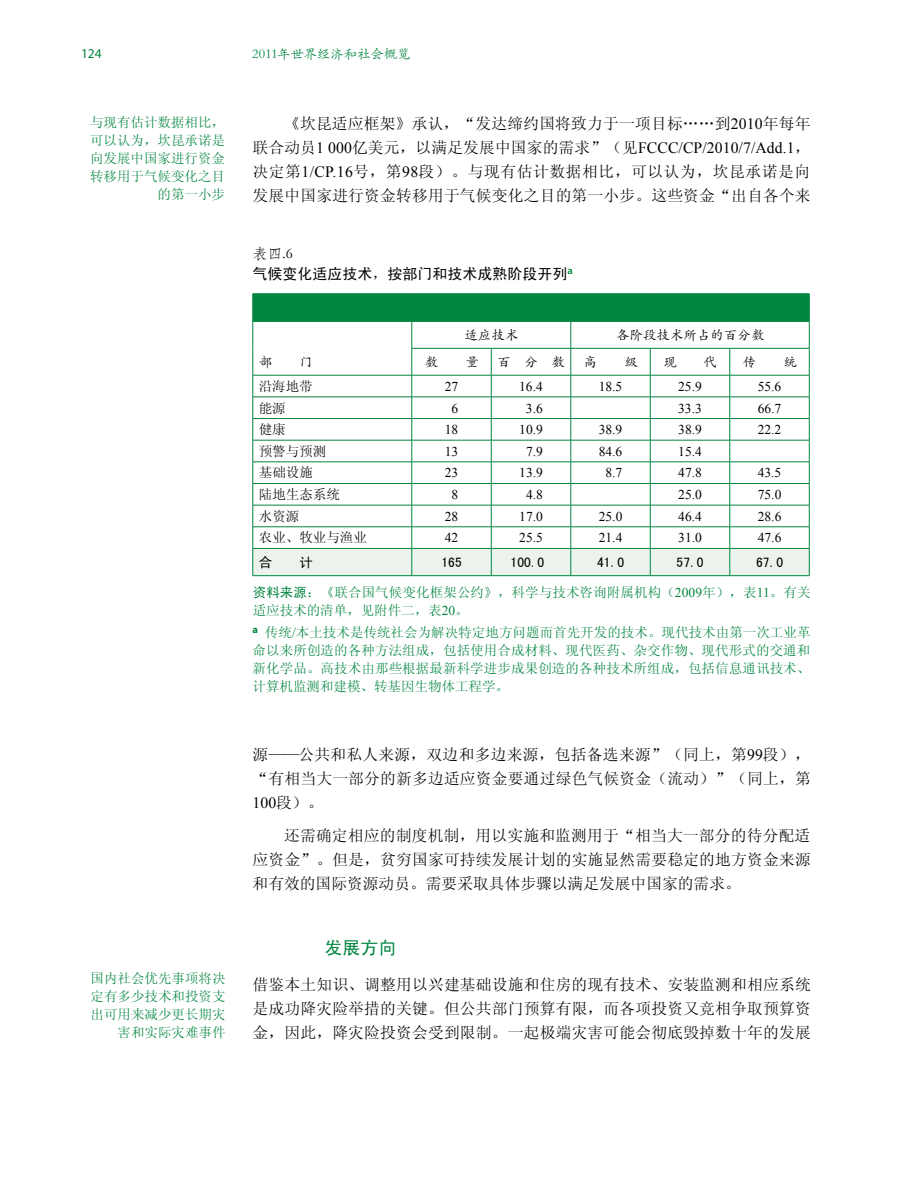
<style>
.page{position:relative;width:918px;height:1188px;background:#fff}
.page>*{position:absolute;margin:0;border:0;box-sizing:border-box;transform-origin:0 0}
.t1{font:18px "Sim Hei";color:#00853f}
.t2{font:15.75px/24px "Sim Sun";letter-spacing:.015em;color:#000}
.t3{font:15.75px "Times New Roman";letter-spacing:.005em;color:#000}
.t4{font:15px "Sim Hei";color:#000}
.t5{font:15px "ST Fangsong";color:#000}
.t6{font:13.5px/18px "Sim Sun";color:#00853f;text-align:right}
.t7{font:13.5px "Times New Roman";color:#000}
.t8{font:13.5px "Sim Sun";color:#000}
.t9{font:13.5px "ST Kaiti";color:#000}
.t10{font:13.5px "Sim Hei";color:#000}
.t11{font:13.5px "ST Kaiti";letter-spacing:-.005em;color:#00853f}
.t12{font:13.5px "Myriad Pro";color:#00853f}
.s1{font-family:"Times New Roman"}
.s2{font-family:"Sim Sun"}
.s3{font-family:"Sim Hei"}
</style>
<div class="page">
<hr style="left:253px;top:293px;width:159px;height:1px;background:#00853f">
<hr style="left:412px;top:293px;width:79px;height:1px;background:#00853f">
<hr style="left:491px;top:293px;width:80px;height:1px;background:#00853f">
<hr style="left:571px;top:293px;width:79px;height:1px;background:#00853f">
<hr style="left:650px;top:293px;width:80px;height:1px;background:#00853f">
<hr style="left:730px;top:293px;width:79px;height:1px;background:#00853f">
<svg style="left:253px;top:294px;width:557px;height:282px"></svg>
<hr style="left:253px;top:575px;width:159px;height:1px;background:#00853f">
<hr style="left:412px;top:575px;width:79px;height:1px;background:#00853f">
<hr style="left:491px;top:575px;width:80px;height:1px;background:#00853f">
<hr style="left:571px;top:575px;width:79px;height:1px;background:#00853f">
<hr style="left:650px;top:575px;width:80px;height:1px;background:#00853f">
<hr style="left:730px;top:575px;width:79px;height:1px;background:#00853f">
<p class="t12" style="left:81px;top:45px;width:22px">124</p>
<p class="t11" style="left:252px;top:45px;width:160px">2011年世界经济和社会概览</p>
<p class="t6" style="left:90px;top:113px;width:136px">与现有估计数据相比，可以认为，坎昆承诺是向发展中国家进行资金转移用于气候变化之目的第一小步</p>
<p class="t6" style="left:91px;top:969px;width:136px">国内社会优先事项将决定有多少技术和投资支出可用来减少更长期灾害和实际灾难事件</p>
<p class="t2" style="left:284px;top:111px;width:528px">《坎昆适应框架》承认，“发达缔约国将致力于一项目标……到<span class="s1">2010</span>年每年</p>
<p class="t3" style="left:253px;top:137px;width:559px"><span class="s2">联合动员</span>1 000<span class="s2">亿美元，以满足发展中国家的需求”（见</span>FCCC/CP/2010/7/Add.1<span class="s2">，</span></p>
<p class="t2" style="left:253px;top:159px;width:560px">决定第<span class="s1">1/CP.16</span>号，第<span class="s1">98</span>段）。与现有估计数据相比，可以认为，坎昆承诺是向发展中国家进行资金转移用于气候变化之目的第一小步。这些资金“出自各个来</p>
<p class="t5" style="left:253px;top:243px;width:42px">表四.6</p>
<p class="t4" style="left:253px;top:266px;width:322px">气候变化适应技术，按部门和技术成熟阶段开列<sup>a</sup></p>
<p class="t9" style="left:259px;top:353px;width:15px">部</p>
<p class="t9" style="left:299px;top:353px;width:15px">门</p>
<p class="t9" style="left:464px;top:326px;width:55px">适应技术</p>
<p class="t9" style="left:616px;top:326px;width:150px">各阶段技术所占的百分数</p>
<p class="t9" style="left:425px;top:353px;width:15px">数</p>
<p class="t9" style="left:465px;top:353px;width:15px">量</p>
<p class="t9" style="left:497px;top:353px;width:69px">百 分 数</p>
<p class="t9" style="left:584px;top:353px;width:15px">高</p>
<p class="t9" style="left:624px;top:353px;width:15px">级</p>
<p class="t9" style="left:663px;top:353px;width:15px">现</p>
<p class="t9" style="left:704px;top:353px;width:15px">代</p>
<p class="t9" style="left:743px;top:353px;width:15px">传</p>
<p class="t9" style="left:783px;top:353px;width:15px">统</p>
<p class="t8" style="left:259px;top:379px;width:55px">沿海地带</p>
<p class="t7" style="left:445px;top:377px;width:15px">27</p>
<p class="t7" style="left:519px;top:377px;width:25px">16.4</p>
<p class="t7" style="left:599px;top:377px;width:25px">18.5</p>
<p class="t7" style="left:678px;top:377px;width:25px">25.9</p>
<p class="t7" style="left:758px;top:377px;width:25px">55.6</p>
<p class="t8" style="left:259px;top:401px;width:28px">能源</p>
<p class="t7" style="left:452px;top:399px;width:8px">6</p>
<p class="t7" style="left:526px;top:399px;width:18px">3.6</p>
<p class="t7" style="left:678px;top:399px;width:25px">33.3</p>
<p class="t7" style="left:758px;top:399px;width:25px">66.7</p>
<p class="t8" style="left:259px;top:423px;width:28px">健康</p>
<p class="t7" style="left:445px;top:421px;width:15px">18</p>
<p class="t7" style="left:519px;top:421px;width:25px">10.9</p>
<p class="t7" style="left:599px;top:421px;width:25px">38.9</p>
<p class="t7" style="left:678px;top:421px;width:25px">38.9</p>
<p class="t7" style="left:758px;top:421px;width:25px">22.2</p>
<p class="t8" style="left:259px;top:444px;width:69px">预警与预测</p>
<p class="t7" style="left:445px;top:442px;width:15px">13</p>
<p class="t7" style="left:526px;top:442px;width:18px">7.9</p>
<p class="t7" style="left:599px;top:442px;width:25px">84.6</p>
<p class="t7" style="left:678px;top:442px;width:25px">15.4</p>
<p class="t8" style="left:259px;top:466px;width:55px">基础设施</p>
<p class="t7" style="left:445px;top:464px;width:15px">23</p>
<p class="t7" style="left:519px;top:464px;width:25px">13.9</p>
<p class="t7" style="left:606px;top:464px;width:18px">8.7</p>
<p class="t7" style="left:678px;top:464px;width:25px">47.8</p>
<p class="t7" style="left:758px;top:464px;width:25px">43.5</p>
<p class="t8" style="left:259px;top:488px;width:82px">陆地生态系统</p>
<p class="t7" style="left:452px;top:486px;width:8px">8</p>
<p class="t7" style="left:526px;top:486px;width:18px">4.8</p>
<p class="t7" style="left:678px;top:486px;width:25px">25.0</p>
<p class="t7" style="left:758px;top:486px;width:25px">75.0</p>
<p class="t8" style="left:259px;top:509px;width:42px">水资源</p>
<p class="t7" style="left:445px;top:507px;width:15px">28</p>
<p class="t7" style="left:519px;top:507px;width:25px">17.0</p>
<p class="t7" style="left:599px;top:507px;width:25px">25.0</p>
<p class="t7" style="left:678px;top:507px;width:25px">46.4</p>
<p class="t7" style="left:758px;top:507px;width:25px">28.6</p>
<p class="t8" style="left:259px;top:531px;width:109px">农业、牧业与渔业</p>
<p class="t7" style="left:445px;top:529px;width:15px">42</p>
<p class="t7" style="left:519px;top:529px;width:25px">25.5</p>
<p class="t7" style="left:599px;top:529px;width:25px">21.4</p>
<p class="t7" style="left:678px;top:529px;width:25px">31.0</p>
<p class="t7" style="left:758px;top:529px;width:25px">47.6</p>
<p class="t10" style="left:259px;top:555px;width:15px">合</p>
<p class="t10" style="left:299px;top:555px;width:15px">计</p>
<p class="t10" style="left:442px;top:555px;width:22px">165</p>
<p class="t10" style="left:511px;top:555px;width:35px">100.0</p>
<p class="t10" style="left:597px;top:555px;width:28px">41.0</p>
<p class="t10" style="left:677px;top:555px;width:28px">57.0</p>
<p class="t10" style="left:756px;top:555px;width:28px">67.0</p>
<p class="t6" style="left:253px;top:583px;width:559px;text-align:left"><span class="s3">资料来源：</span>《联合国气候变化框架公约》，科学与技术咨询附属机构（<span class="s1">2009</span>年），表<span class="s1">11</span>。有关适应技术的清单，见附件二，表<span class="s1">20</span>。</p>
<p class="t6" style="left:253px;top:624px;width:559px;text-align:justify"><sup>a</sup> 传统<span class="s1">/</span>本土技术是传统社会为解决特定地方问题而首先开发的技术。现代技术由第一次工业革命以来所创造的各种方法组成，包括使用合成材料、现代医药、杂交作物、现代形式的交通和新化学品。高技术由那些根据最新科学进步成果创造的各种技术所组成，包括信息通讯技术、计算机监测和建模、转基因生物体工程学。</p>
<p class="t2" style="left:253px;top:743px;width:560px">源——公共和私人来源，双边和多边来源，包括备选来源”（同上，第<span class="s1">99</span>段），“有相当大一部分的新多边适应资金要通过绿色气候资金（流动）”（同上，第</p>
<p class="t3" style="left:253px;top:793px;width:72px">100<span class="s2">段）。</span></p>
<p class="t2" style="left:253px;top:824px;width:560px;text-align:justify;text-indent:32px">还需确定相应的制度机制，用以实施和监测用于“相当大一部分的待分配适应资金”。但是，贫穷国家可持续发展计划的实施显然需要稳定的地方资金来源和有效的国际资源动员。需要采取具体步骤以满足发展中国家的需求。</p>
<p class="t1" style="left:325px;top:938px;width:73px">发展方向</p>
<p class="t2" style="left:253px;top:972px;width:560px;text-align:justify">借鉴本土知识、调整用以兴建基础设施和住房的现有技术、安装监测和相应系统是成功降灾险举措的关键。但公共部门预算有限，而各项投资又竞相争取预算资金，因此，降灾险投资会受到限制。一起极端灾害可能会彻底毁掉数十年的发展</p>
</div>
